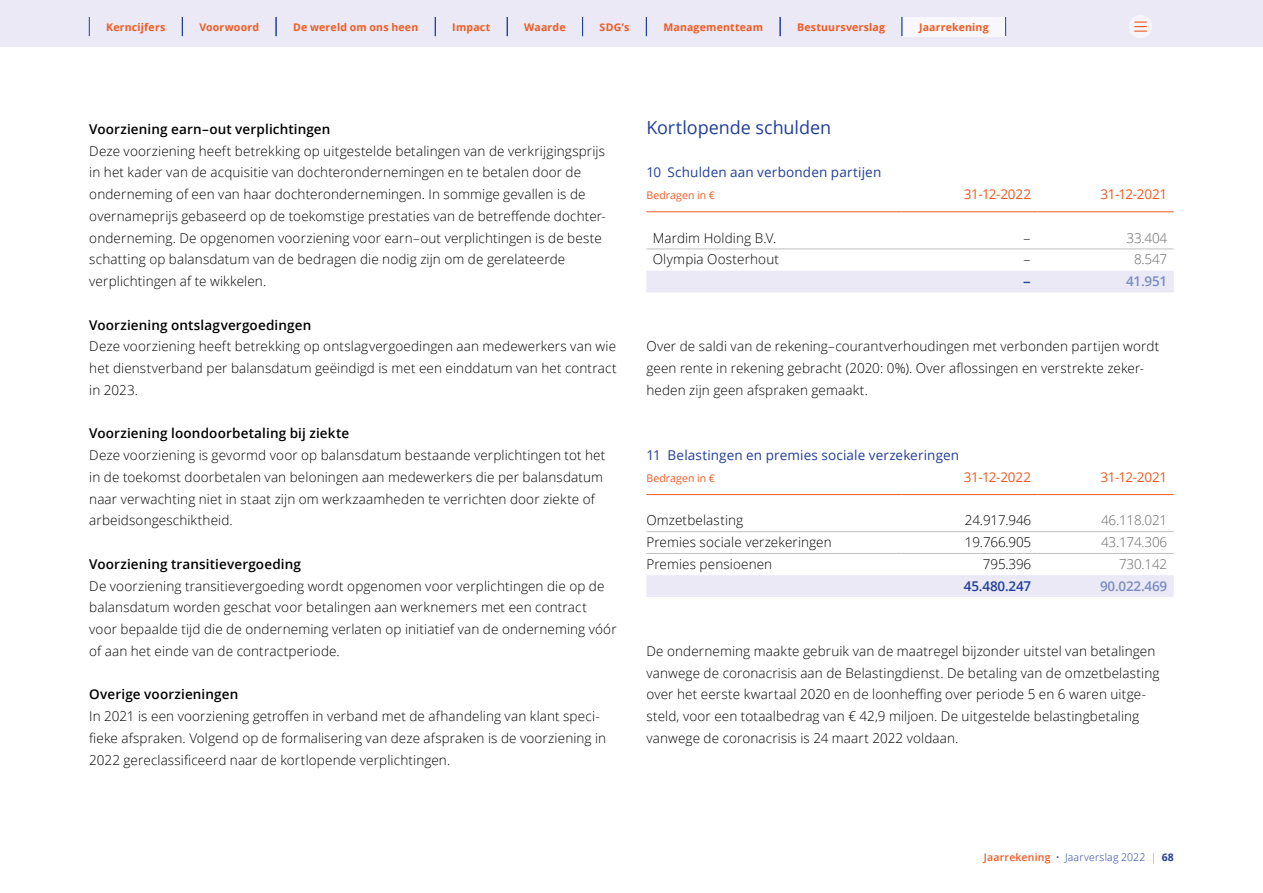
<style>
.page{position:relative;width:1263px;height:893px;background:#fff}
.page>*{position:absolute;margin:0;border:0;box-sizing:border-box;transform-origin:0 0}
.t1{font:18px "Open Sans";letter-spacing:-.005em;color:#213f99}
.t2{font:300 13.5px/21.8px "Open Sans";letter-spacing:.01em;color:#000}
.t3{font:600 13.5px "Open Sans";letter-spacing:.01em;color:#000}
.t4{font:13.5px "Open Sans";letter-spacing:.01em;color:#213f99}
.t5{font:13.5px "Open Sans";letter-spacing:-.015em;color:#f05a22}
.t6{font:300 13.5px "Open Sans";letter-spacing:-.015em;color:#666}
.t7{font:600 13.5px "Open Sans";letter-spacing:-.015em;color:#7a8cc2}
.t8{font:600 13.5px "Open Sans";letter-spacing:-.015em;color:#213f99}
.t9{font:300 13.5px "Open Sans";letter-spacing:.01em;color:#000;scale:1.9 1}
.t10{font:600 13.5px "Open Sans";letter-spacing:-.015em;color:#213f99;scale:1.9 1}
.t11{font:700 10.5px "Open Sans";letter-spacing:.02em;color:#f05a22}
.t12{font:300 10.5px "Open Sans";letter-spacing:.02em;color:#213f99}
.t13{font:10.5px "Open Sans";letter-spacing:.01em;color:#f05a22}
.s1{font-weight:600;color:#f05a22}
.s2{color:#f05a22}
.s3{font-weight:700}
</style>
<div class="page">
<div style="left:646px;top:271px;width:528px;height:21px;background:#eae9f5"></div>
<hr style="left:646px;top:249px;width:255px;height:1px;background:#bfbfbf">
<hr style="left:901px;top:249px;width:136px;height:1px;background:#bfbfbf">
<hr style="left:1037px;top:249px;width:137px;height:1px;background:#bfbfbf">
<hr style="left:901px;top:211px;width:136px;height:1px;background:#f05a22">
<hr style="left:1037px;top:211px;width:137px;height:1px;background:#f05a22">
<hr style="left:646px;top:211px;width:255px;height:1px;background:#f05a22">
<div style="left:646px;top:575px;width:528px;height:22px;background:#eae9f5"></div>
<hr style="left:646px;top:494px;width:255px;height:1px;background:#f05a22">
<hr style="left:901px;top:494px;width:136px;height:1px;background:#f05a22">
<hr style="left:1037px;top:494px;width:137px;height:1px;background:#f05a22">
<hr style="left:646px;top:531px;width:255px;height:1px;background:#bfbfbf">
<hr style="left:901px;top:531px;width:136px;height:1px;background:#bfbfbf">
<hr style="left:1037px;top:531px;width:137px;height:1px;background:#bfbfbf">
<hr style="left:646px;top:553px;width:255px;height:1px;background:#bfbfbf">
<hr style="left:901px;top:553px;width:136px;height:1px;background:#bfbfbf">
<hr style="left:1037px;top:553px;width:137px;height:1px;background:#bfbfbf">
<div style="left:0;top:0;width:1263px;height:47px;background:#eae9f5"></div>
<div style="left:1129px;top:15px;width:23px;height:23px;background:#f6f5fb;border-radius:50%"></div>
<svg style="left:1135px;top:21px;width:11px;height:11px"></svg>
<svg style="left:89px;top:17px;width:1px;height:19px"></svg>
<svg style="left:182px;top:17px;width:1px;height:19px"></svg>
<svg style="left:276px;top:17px;width:1px;height:19px"></svg>
<div style="left:902px;top:17px;width:104px;height:19px;background:#f8f8fc"></div>
<svg style="left:902px;top:17px;width:1px;height:19px"></svg>
<svg style="left:1005px;top:17px;width:1px;height:19px"></svg>
<svg style="left:780px;top:17px;width:1px;height:19px"></svg>
<svg style="left:435px;top:17px;width:1px;height:19px"></svg>
<svg style="left:507px;top:17px;width:1px;height:19px"></svg>
<svg style="left:582px;top:17px;width:1px;height:19px"></svg>
<svg style="left:646px;top:17px;width:1px;height:19px"></svg>
<p class="t11" style="left:106px;top:19px;width:61px">Kerncijfers</p>
<p class="t11" style="left:199px;top:19px;width:61px">Voorwoord</p>
<p class="t11" style="left:293px;top:19px;width:127px">De wereld om ons heen</p>
<p class="t11" style="left:452px;top:19px;width:39px">Impact</p>
<p class="t11" style="left:524px;top:19px;width:43px">Waarde</p>
<p class="t11" style="left:600px;top:19px;width:31px">SDG’s</p>
<p class="t11" style="left:663px;top:19px;width:101px">Managementteam</p>
<p class="t11" style="left:797px;top:19px;width:89px">Bestuursverslag</p>
<p class="t11" style="left:919px;top:19px;width:71px">Jaarrekening</p>
<p class="t3" style="left:89px;top:120px;width:243px">Voorziening earn–out verplichtingen</p>
<p class="t2" style="left:89px;top:139px;width:518px">Deze voorziening heeft betrekking op uitgestelde betalingen van de verkrijgingsprijs in het kader van de acquisitie van dochterondernemingen en te betalen door de onderneming of een van haar dochterondernemingen. In sommige gevallen is de overnameprijs gebaseerd op de toekomstige prestaties van de betreffende dochter&shy;onderneming. De opgenomen voorziening voor earn–out verplichtingen is de beste schatting op balansdatum van de bedragen die nodig zijn om de gerelateerde verplichtingen af te wikkelen.</p>
<p class="t3" style="left:89px;top:315px;width:223px">Voorziening ontslagvergoedingen</p>
<p class="t2" style="left:89px;top:335px;width:529px;text-align:justify">Deze voorziening heeft betrekking op ontslagvergoedingen aan medewerkers van wie het dienstverband per balansdatum geëindigd is met een einddatum van het contract in 2023.</p>
<p class="t3" style="left:89px;top:424px;width:261px">Voorziening loondoorbetaling bij ziekte</p>
<p class="t2" style="left:89px;top:444px;width:518px">Deze voorziening is gevormd voor op balansdatum bestaande verplichtingen tot het in de toekomst doorbetalen van beloningen aan medewerkers die per balansdatum naar verwachting niet in staat zijn om werkzaamheden te verrichten door ziekte of arbeidsongeschiktheid.</p>
<p class="t3" style="left:89px;top:555px;width:213px">Voorziening transitievergoeding</p>
<p class="t2" style="left:89px;top:574px;width:529px">De voorziening transitievergoeding wordt opgenomen voor verplichtingen die op de balansdatum worden geschat voor betalingen aan werknemers met een contract voor bepaalde tijd die de onderneming verlaten op initiatief van de onderneming vóór of aan het einde van de contractperiode.</p>
<p class="t3" style="left:89px;top:685px;width:151px">Overige voorzieningen</p>
<p class="t2" style="left:89px;top:705px;width:518px">In 2021 is een voorziening getroffen in verband met de afhandeling van klant speci&shy;fieke afspraken. Volgend op de formalisering van deze afspraken is de voorziening in<br>2022 gereclassificeerd naar de kortlopende verplichtingen.</p>
<h1 class="t1" style="left:646px;top:115px;width:186px">Kortlopende schulden</h1>
<p class="t4" style="left:646px;top:163px;width:236px">10 Schulden aan verbonden partijen</p>
<p class="t13" style="left:646px;top:188px;width:70px">Bedragen in €</p>
<p class="t5" style="left:964px;top:185px;width:69px">31-12-2022</p>
<p class="t5" style="left:1100px;top:185px;width:68px">31-12-2021</p>
<p class="t2" style="left:653px;top:226px;width:125px">Mardim Holding B.V.</p>
<p class="t9" style="left:1023px;top:228px;width:5px">-</p>
<p class="t6" style="left:1126px;top:228px;width:42px">33.404</p>
<p class="t2" style="left:653px;top:248px;width:128px">Olympia Oosterhout</p>
<p class="t9" style="left:1023px;top:250px;width:5px">-</p>
<p class="t6" style="left:1134px;top:250px;width:35px">8.547</p>
<p class="t10" style="left:1023px;top:272px;width:6px">-</p>
<p class="t7" style="left:1126px;top:272px;width:43px">41.951</p>
<p class="t2" style="left:646px;top:335px;width:514px">Over de saldi van de rekening–courantverhoudingen met verbonden partijen wordt geen rente in rekening gebracht (2020: 0%). Over aflossingen en verstrekte zeker&shy;heden zijn geen afspraken gemaakt.</p>
<p class="t4" style="left:646px;top:446px;width:314px">11 Belastingen en premies sociale verzekeringen</p>
<p class="t13" style="left:646px;top:471px;width:70px">Bedragen in €</p>
<p class="t5" style="left:964px;top:468px;width:69px">31-12-2022</p>
<p class="t5" style="left:1100px;top:468px;width:68px">31-12-2021</p>
<p class="t2" style="left:646px;top:509px;width:98px">Omzetbelasting</p>
<p class="t2" style="left:965px;top:509px;width:68px">24.917.946</p>
<p class="t6" style="left:1101px;top:511px;width:68px">46.118.021</p>
<p class="t2" style="left:646px;top:531px;width:187px">Premies sociale verzekeringen</p>
<p class="t2" style="left:965px;top:531px;width:68px">19.766.905</p>
<p class="t6" style="left:1101px;top:533px;width:68px">43.174.306</p>
<p class="t2" style="left:646px;top:553px;width:127px">Premies pensioenen</p>
<p class="t2" style="left:983px;top:553px;width:50px">795.396</p>
<p class="t6" style="left:1119px;top:555px;width:50px">730.142</p>
<p class="t8" style="left:964px;top:576px;width:69px">45.480.247</p>
<p class="t7" style="left:1100px;top:576px;width:69px">90.022.469</p>
<p class="t2" style="left:646px;top:640px;width:515px">De onderneming maakte gebruik van de maatregel bijzonder uitstel van betalingen vanwege de coronacrisis aan de Belastingdienst. De betaling van de omzetbelasting over het eerste kwartaal 2020 en de loonheffing over periode 5 en 6 waren uitge&shy;steld, voor een totaalbedrag van € 42,9 miljoen. De uitgestelde belastingbetaling vanwege de coronacrisis is 24 maart 2022 voldaan.</p>
<p class="t12" style="left:984px;top:850px;width:191px"><span class="s1">Jaarrekening</span> • Jaarverslag 2022 <span class="s2">|</span> <span class="s3">68</span></p>
</div>
